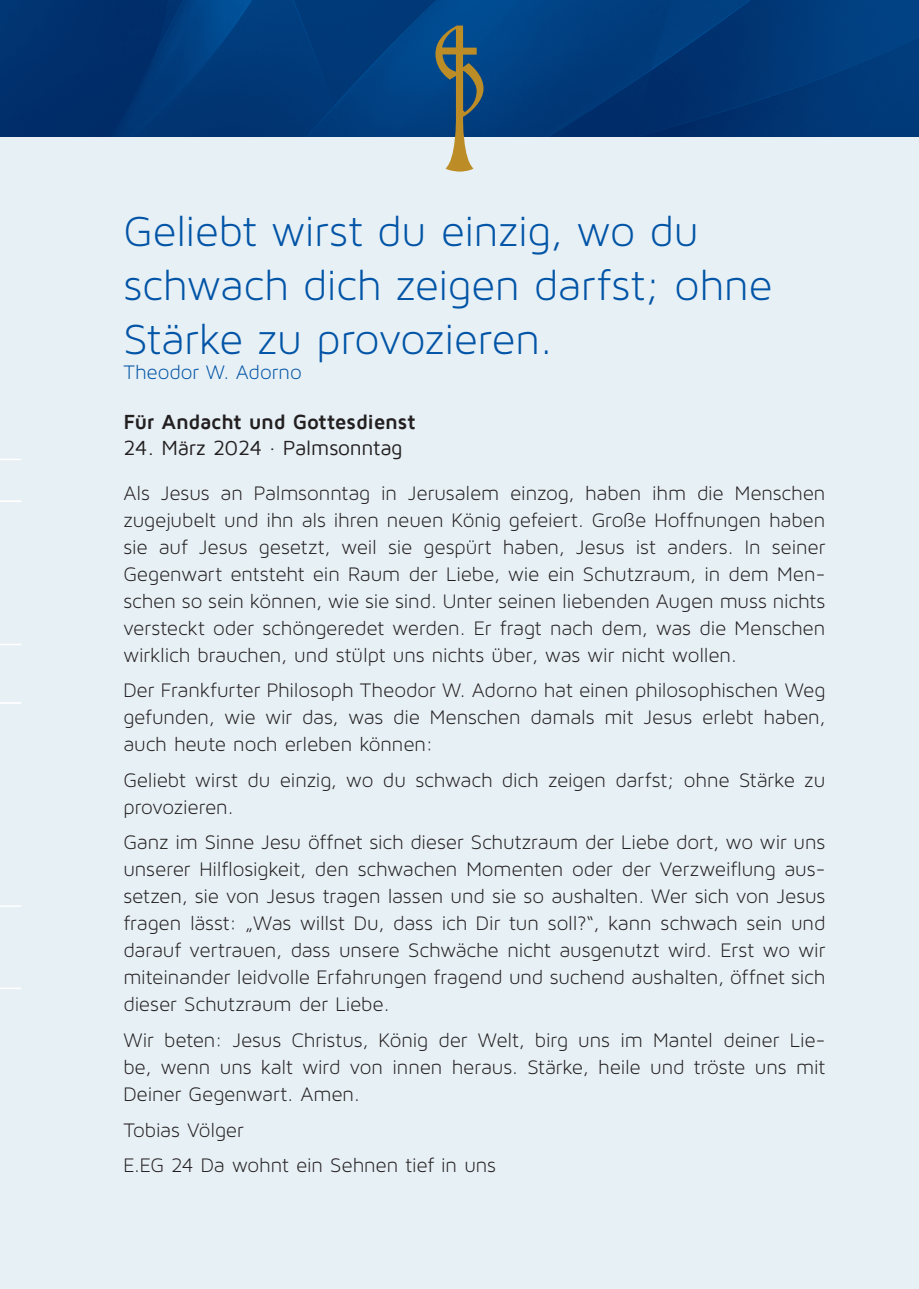
<style>
.page{position:relative;width:919px;height:1289px;background:#fff}
.page>*{position:absolute;margin:0;border:0;box-sizing:border-box;transform-origin:0 0}
.t1{font:45px/54px "Maven Pro Light 300";letter-spacing:-.01em;color:#0154a6}
.t2{font:21px/27px "Maven Pro Light 300";letter-spacing:-.005em;color:#231f20;text-align:justify}
.t3{font:700 21px "Maven Pro";letter-spacing:-.015em;color:#231f20}
.t4{font:21px "Maven Pro";letter-spacing:-.015em;color:#231f20}
.t5{font:21px "Maven Pro Light 300";letter-spacing:-.005em;color:#0154a6}
</style>
<div class="page">
<div style="left:0;top:110px;width:918px;height:1178px;background:#e7f0f5"></div>
<img style="left:0;top:0;width:918px;height:136px">
<svg style="left:0;top:702px;width:21px;height:1px"></svg>
<hr style="left:0;top:500px;width:21px;height:2px;background:#fff">
<hr style="left:0;top:987px;width:21px;height:2px;background:#fff">
<svg style="left:435px;top:26px;width:48px;height:146px"></svg>
<hr style="left:0;top:643px;width:21px;height:2px;background:#fff">
<hr style="left:0;top:458px;width:21px;height:2px;background:#fff">
<svg style="left:0;top:905px;width:21px;height:1px"></svg>
<p class="t1" style="left:123px;top:203px;width:650px">Geliebt wirst du einzig, wo du schwach dich zeigen darfst; ohne<br>Stärke zu provozieren.</p>
<p class="t5" style="left:123px;top:360px;width:180px">Theodor W. Adorno</p>
<p class="t3" style="left:123px;top:411px;width:294px">Für Andacht und Gottesdienst</p>
<p class="t4" style="left:123px;top:436px;width:281px">24. März 2024 · Palmsonntag</p>
<p class="t2" style="left:123px;top:479px;width:703px">Als Jesus an Palmsonntag in Jerusalem einzog, haben ihm die Menschen zugejubelt und ihn als ihren neuen König gefeiert. Große Hoffnungen haben sie auf Jesus gesetzt, weil sie gespürt haben, Jesus ist anders. In seiner Gegenwart entsteht ein Raum der Liebe, wie ein Schutzraum, in dem Men&shy;schen so sein können, wie sie sind. Unter seinen liebenden Augen muss nichts versteckt oder schöngeredet werden. Er fragt nach dem, was die Menschen wirklich brauchen, und stülpt uns nichts über, was wir nicht wollen.</p>
<p class="t2" style="left:123px;top:676px;width:703px">Der Frankfurter Philosoph Theodor W. Adorno hat einen philosophischen Weg gefunden, wie wir das, was die Menschen damals mit Jesus erlebt haben, auch heute noch erleben können:</p>
<p class="t2" style="left:123px;top:766px;width:703px">Geliebt wirst du einzig, wo du schwach dich zeigen darfst; ohne Stärke zu provozieren.</p>
<p class="t2" style="left:123px;top:828px;width:703px">Ganz im Sinne Jesu öffnet sich dieser Schutzraum der Liebe dort, wo wir uns unserer Hilflosigkeit, den schwachen Momenten oder der Verzweiflung aus&shy;setzen, sie von Jesus tragen lassen und sie so aushalten. Wer sich von Jesus fragen lässt: „Was willst Du, dass ich Dir tun soll?“, kann schwach sein und darauf vertrauen, dass unsere Schwäche nicht ausgenutzt wird. Erst wo wir miteinander leidvolle Erfahrungen fragend und suchend aushalten, öffnet sich dieser Schutzraum der Liebe.</p>
<p class="t2" style="left:123px;top:1026px;width:703px">Wir beten: Jesus Christus, König der Welt, birg uns im Mantel deiner Lie&shy;be, wenn uns kalt wird von innen heraus. Stärke, heile und tröste uns mit Deiner Gegenwart. Amen.</p>
<p class="t2" style="left:123px;top:1115px;width:122px">Tobias Völger</p>
<p class="t2" style="left:123px;top:1151px;width:374px">E.EG 24 Da wohnt ein Sehnen tief in uns</p>
</div>
